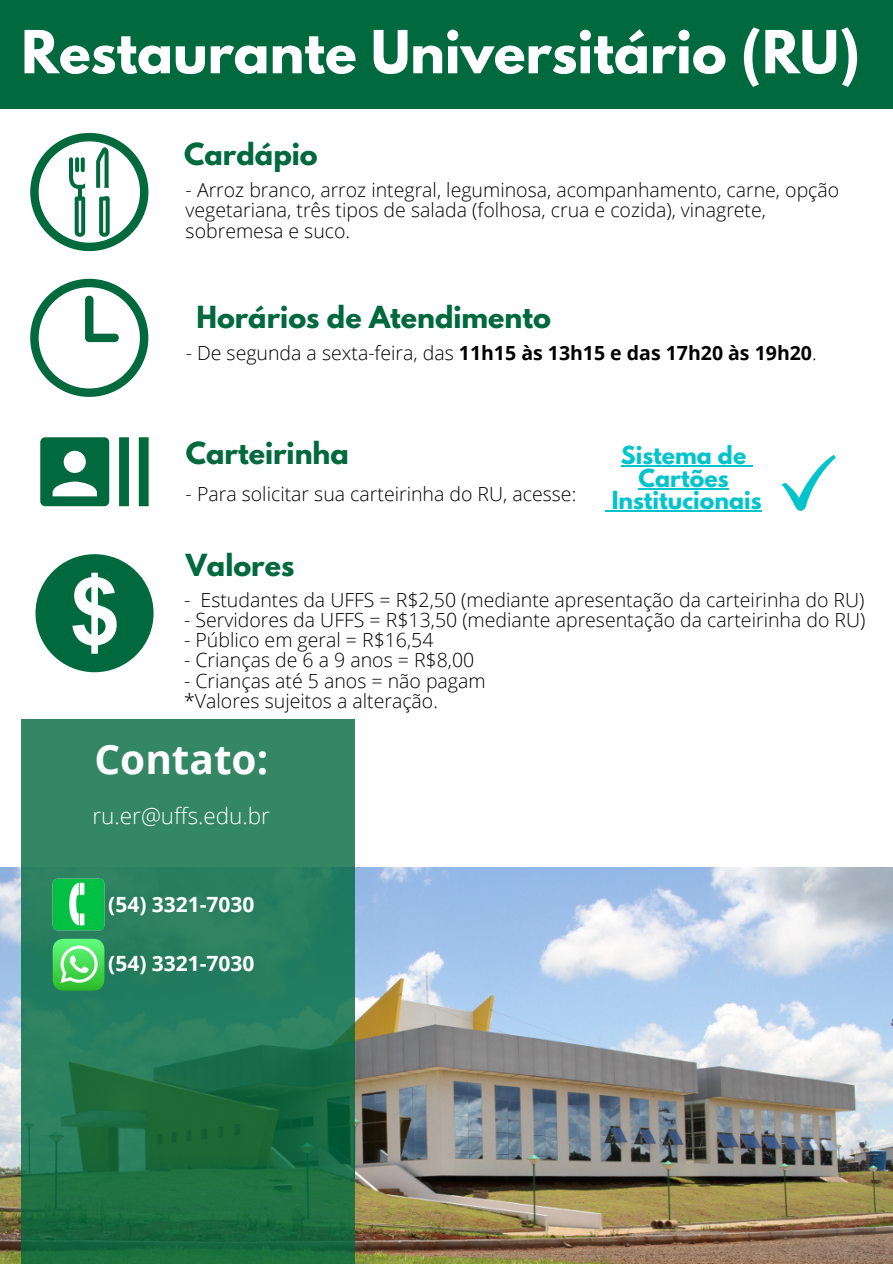
<style>
.page{position:relative;width:893px;height:1264px;background:#fff}
.page>*{position:absolute;margin:0;border:0;box-sizing:border-box;transform-origin:0 0}
.t1{font:700 52.5px "League Spartan";color:#fff}
.t2{font:700 40.5px "Open Sans";color:#fff}
.t3{font:700 27px "League Spartan";color:#00693e}
.t4{font:300 22.5px "Open Sans";color:#fff}
.t5{font:700 22.05px/22.5px "League Spartan";color:#00c4cc;text-align:center}
.t6{font:700 21px "Open Sans";color:#fff}
.t7{font:300 19.5px/20.2px "Open Sans";color:#000}
.t8{font:700 19.5px "Open Sans";color:#000}
.s1{font-weight:300}
</style>
<div class="page">
<img style="left:0;top:867px;width:892px;height:396px">
<svg style="left:21px;top:720px;width:333px;height:543px;background:#267955"></svg>
<div style="left:0;top:0;width:892px;height:109px;background:#00693e"></div>
<svg style="left:40px;top:437px;width:109px;height:69px"></svg>
<svg style="left:30px;top:133px;width:118px;height:118px"></svg>
<svg style="left:30px;top:279px;width:118px;height:118px"></svg>
<div style="left:35px;top:554px;width:118px;height:118px;background:#00693e;border-radius:50%"></div>
<svg style="left:72px;top:572px;width:45px;height:81px"></svg>
<hr style="left:621px;top:465px;width:125px;height:1px;background:#00c4cc">
<hr style="left:638px;top:488px;width:90px;height:1px;background:#00c4cc">
<hr style="left:611px;top:510px;width:150px;height:1px;background:#00c4cc">
<svg style="left:781px;top:455px;width:54px;height:56px"></svg>
<svg style="left:53px;top:938px;width:51px;height:52px;background:#66de72"></svg>
<img style="left:52px;top:877px;width:54px;height:54px">
<h1 class="t1" style="left:21px;top:26px;width:840px">Restaurante Universitário (RU)</h1>
<h3 class="t3" style="left:184px;top:141px;width:135px">Cardápio</h3>
<p class="t7" style="left:186px;top:179px;width:655px">- Arroz branco, arroz integral, leguminosa, acompanhamento, carne, opção vegetariana, três tipos de salada (folhosa, crua e cozida), vinagrete, sobremesa e suco.</p>
<h3 class="t3" style="left:196px;top:304px;width:356px">Horários de Atendimento</h3>
<p class="t8" style="left:186px;top:339px;width:632px"><span class="s1">- De segunda a sexta-feira, das</span> 11h15 às 13h15 e das 17h20 às 19h20<span class="s1">.</span></p>
<h3 class="t3" style="left:186px;top:440px;width:165px">Carteirinha</h3>
<p class="t7" style="left:186px;top:483px;width:392px">- Para solicitar sua carteirinha do RU, acesse:</p>
<h3 class="t3" style="left:186px;top:551px;width:110px">Valores</h3>
<p class="t5" style="left:611px;top:447px;width:151px">Sistema de<br>Cartões<br>Institucionais</p>
<p class="t7" style="left:184px;top:589px;width:681px">- Estudantes da UFFS = R$2,50 (mediante apresentação da carteirinha do RU)</p>
<p class="t7" style="left:184px;top:609px;width:682px">- Servidores da UFFS = R$13,50 (mediante apresentação da carteirinha do RU)</p>
<p class="t7" style="left:184px;top:629px;width:251px">- Público em geral = R$16,54</p>
<p class="t7" style="left:184px;top:649px;width:291px">- Crianças de 6 a 9 anos = R$8,00</p>
<p class="t7" style="left:184px;top:670px;width:303px">- Crianças até 5 anos = não pagam *Valores sujeitos a alteração.</p>
<h2 class="t2" style="left:94px;top:730px;width:175px">Contato:</h2>
<p class="t4" style="left:93px;top:800px;width:179px">ru.er@uffs.edu.br</p>
<p class="t6" style="left:108px;top:889px;width:148px">(54) 3321-7030</p>
<p class="t6" style="left:108px;top:948px;width:148px">(54) 3321-7030</p>
</div>
